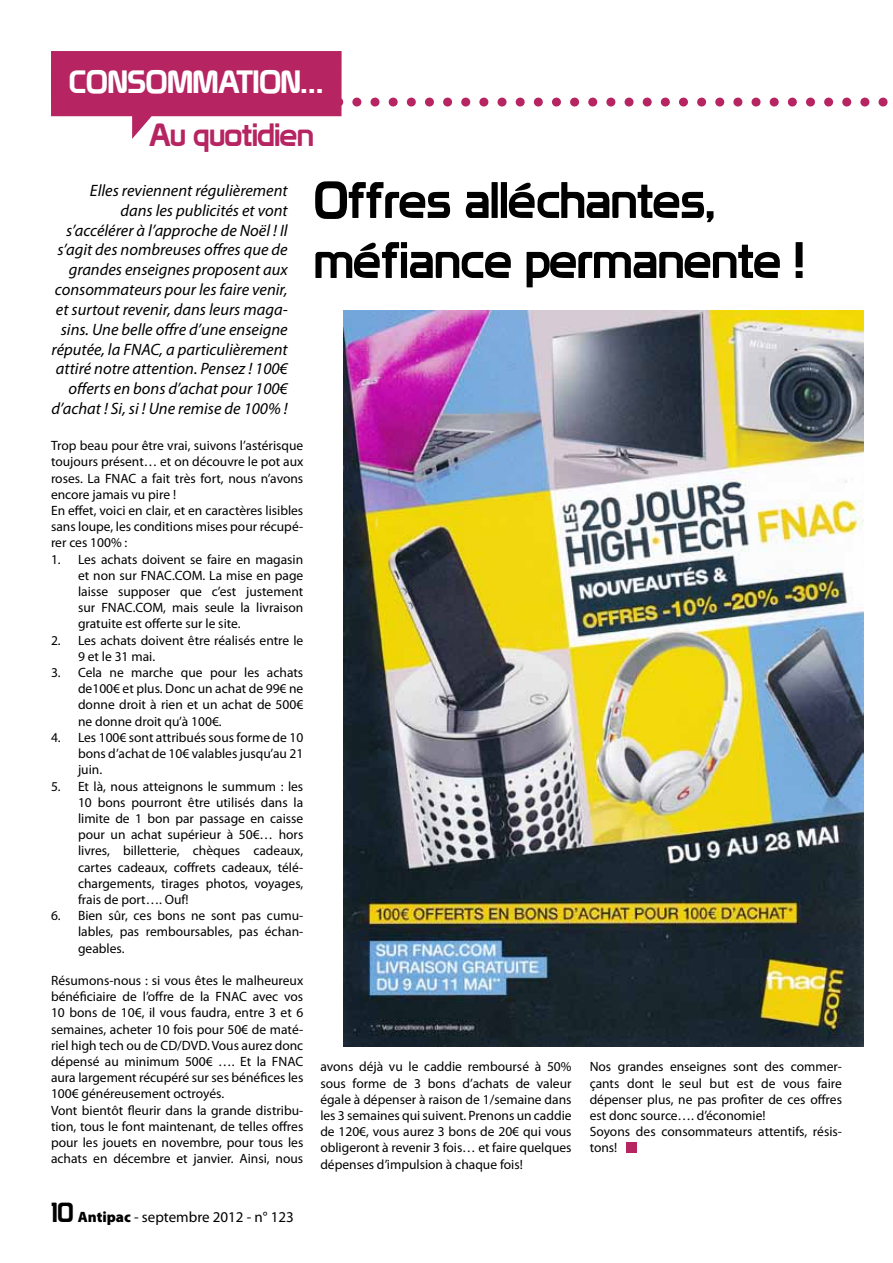
<style>
.page{position:relative;width:893px;height:1263px;background:#fff}
.page>*{position:absolute;margin:0;border:0;box-sizing:border-box;transform-origin:0 0}
.t1{font:49.95px/60px "Prototype";letter-spacing:-.02em;color:#000}
.t2{font:31.5px "Prototype";letter-spacing:-.025em;color:#fff}
.t3{font:31.5px "Prototype";letter-spacing:-.025em;color:#b62561}
.t4{font:italic 16.5px/19.8px "Myriad Pro";color:#000;text-align:right}
.t5{font:15px "Myriad Pro";color:#000}
.t6{font:13.5px/16.2px "Myriad Pro";color:#000;text-align:justify}
.s1{font-family:"Prototype";font-size:27px}
.s2{font-weight:900}
</style>
<div class="page">
<div style="left:626px;top:1142px;width:10px;height:10px;background:#b62561"></div>
<svg style="left:51px;top:51px;width:837px;height:88px"></svg>
<div style="left:51px;top:67px;width:290px;height:33px;background:#b62561"></div>
<img style="left:344px;top:310px;width:520px;height:736px">
<h2 class="t2" style="left:69px;top:63px;width:256px">CONSOMMATION…</h2>
<h2 class="t3" style="left:149px;top:116px;width:167px">Au quotidien</h2>
<h1 class="t1" style="left:313px;top:170px;width:493px">Offres alléchantes, méfiance permanente !</h1>
<p class="t4" style="left:51px;top:180px;width:238px">Elles reviennent régulièrement<br>dans les publicités et vont s’accélérer à l’approche de Noël ! Il s’agit des nombreuses offres que de grandes enseignes proposent aux consommateurs pour les faire venir, et surtout revenir, dans leurs maga&shy;sins. Une belle offre d’une enseigne réputée, la FNAC, a particulièrement attiré notre attention. Pensez ! 100€ offerts en bons d’achat pour 100€ d’achat ! Si, si ! Une remise de 100% !</p>
<p class="t6" style="left:51px;top:437px;width:254px;text-align:left">Trop beau pour être vrai, suivons l’astérisque toujours présent… et on découvre le pot aux roses. La FNAC a fait très fort, nous n’avons encore jamais vu pire !<br>En effet, voici en clair, et en caractères lisibles sans loupe, les conditions mises pour récupé&shy;rer ces 100% :</p>
<p class="t6" style="left:78px;top:551px;width:227px;text-indent:-27px">1. Les achats doivent se faire en magasin et non sur FNAC.COM. La mise en page laisse supposer que c’est justement sur FNAC.COM, mais seule la livraison gratuite est offerte sur le site.</p>
<p class="t6" style="left:78px;top:632px;width:227px;text-indent:-27px">2. Les achats doivent être réalisés entre le<br>9 et le 31 mai.</p>
<p class="t6" style="left:78px;top:664px;width:227px;text-indent:-27px">3. Cela ne marche que pour les achats de100€ et plus. Donc un achat de 99€ ne donne droit à rien et un achat de 500€ ne donne droit qu’à 100€.</p>
<p class="t6" style="left:78px;top:729px;width:227px;text-indent:-27px">4. Les 100€ sont attribués sous forme de 10 bons d’achat de 10€ valables jusqu’au 21 juin.</p>
<p class="t6" style="left:78px;top:778px;width:227px;text-indent:-27px">5. Et là, nous atteignons le summum : les 10 bons pourront être utilisés dans la limite de 1 bon par passage en caisse pour un achat supérieur à 50€… hors livres, billetterie, chèques cadeaux, cartes cadeaux, coffrets cadeaux, télé&shy;chargements, tirages photos, voyages, frais de port…. Ouf!</p>
<p class="t6" style="left:78px;top:907px;width:227px;text-indent:-27px">6. Bien sûr, ces bons ne sont pas cumu&shy;lables, pas remboursables, pas échan&shy;geables.</p>
<p class="t6" style="left:51px;top:972px;width:254px;text-align:left">Résumons-nous : si vous êtes le malheureux bénéficiaire de l’offre de la FNAC avec vos 10 bons de 10€, il vous faudra, entre 3 et 6 semaines, acheter 10 fois pour 50€ de maté&shy;riel high tech ou de CD/DVD. Vous aurez donc dépensé au minimum 500€ …. Et la FNAC aura largement récupéré sur ses bénéfices les 100€ généreusement octroyés.<br>Vont bientôt fleurir dans la grande distribu&shy;tion, tous le font maintenant, de telles offres pour les jouets en novembre, pour tous les achats en décembre et janvier. Ainsi, nous</p>
<p class="t6" style="left:320px;top:1058px;width:253px">avons déjà vu le caddie remboursé à 50% sous forme de 3 bons d’achats de valeur égale à dépenser à raison de 1/semaine dans les 3 semaines qui suivent. Prenons un caddie de 120€, vous aurez 3 bons de 20€ qui vous obligeront à revenir 3 fois… et faire quelques dépenses d’impulsion à chaque fois!</p>
<p class="t6" style="left:590px;top:1058px;width:254px;text-align:left">Nos grandes enseignes sont des commer&shy;çants dont le seul but est de vous faire dépenser plus, ne pas profiter de ces offres est donc source…. d’économie!<br>Soyons des consommateurs attentifs, résis&shy;tons!</p>
<p class="t5" style="left:51px;top:1208px;width:244px"><span class="s1">10</span> <span class="s2">Antipac</span> - septembre 2012 - n° 123</p>
</div>
